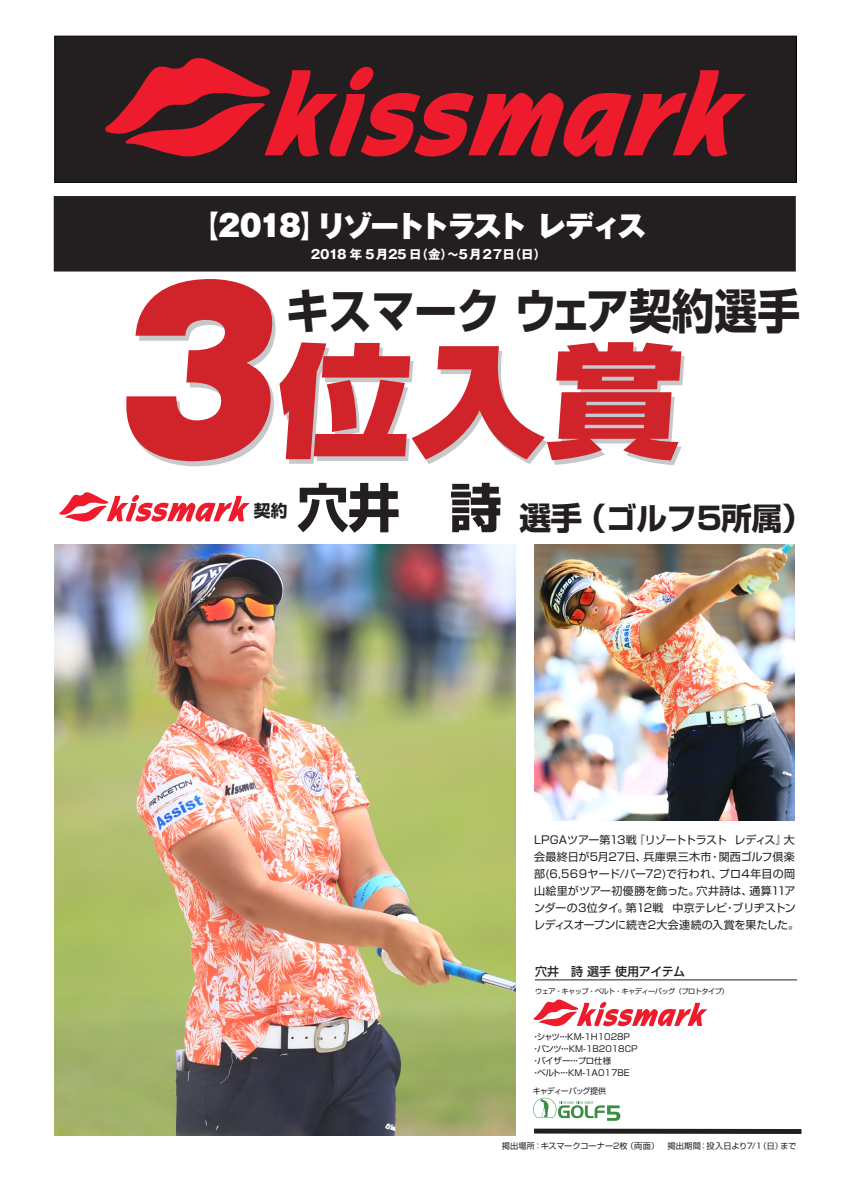
<style>
.page{position:relative;width:842px;height:1191px;background:#fff}
.page>*{position:absolute;margin:0;border:0;box-sizing:border-box;transform-origin:0 0}
.t1{font:900 121.7px "Shin Go Pro";color:#d1232a;scale:1.11 1}
.t2{font:700 47.5px "Shin Go Pro";color:#231f20;scale:.9 1}
.t3{font:700 30.9px "Shin Go Pro";letter-spacing:-.02em;color:#231f20}
.t4{font:900 29px "Gothic MB101 Pro";letter-spacing:-.08em;color:#fff}
.t5{font:700 16.7px "Shin Go Pro";color:#231f20}
.t6{font:700 12.5px "Gothic MB101 Pro";letter-spacing:.01em;color:#fff}
.t7{font:500 12px "Shin Go Pro";letter-spacing:-.02em;color:#231f20}
.t8{font:11px/17px "Shin Go Pro";color:#231f20}
.t9{font:8.5px/12.2px "Shin Go Pro";color:#231f20}
.t10{font:8.2px "Shin Go Pro";letter-spacing:.005em;color:#231f20}
.t11{font:8px "Shin Go Pro";letter-spacing:-.12em;color:#231f20}
.t12{font:7.2px "Shin Go Pro";letter-spacing:-.08em;color:#231f20}
.s1{font-family:"Gothic MB101 Pro";font-size:210.6px}
.s2{font-size:52px}
.s3{font-size:31.8px}
.s4{font-size:8px}
</style>
<div class="page">
<img style="left:55px;top:545px;width:461px;height:590px">
<img style="left:534px;top:545px;width:261px;height:276px">
<svg style="left:534px;top:1128px;width:267px;height:6px;background:#494647"></svg>
<svg style="left:533px;top:1097px;width:87px;height:23px"></svg>
<hr style="left:535px;top:979px;width:262px;height:1px;background:#231f20">
<svg style="left:533px;top:999px;width:174px;height:28px"></svg>
<div style="left:54px;top:36px;width:743px;height:147px;background:#231f20;border:1px solid #000"></div>
<svg style="left:105px;top:58px;width:641px;height:99px"></svg>
<svg style="left:59px;top:492px;width:191px;height:30px"></svg>
<div style="left:54px;top:196px;width:742px;height:75px;background:#231f20"></div>
<h3 class="t4" style="left:190px;top:201px;width:457px">【2018】リゾートトラスト レディス</h3>
<p class="t6" style="left:311px;top:244px;width:237px">2018 年 5月25 日（金）～5月27日（日）</p>
<h1 class="t1" style="left:114px;top:304px;width:523px"><span class="s1">3</span>位入賞</h1>
<h2 class="t2" style="left:286px;top:273px;width:572px">キスマークウェア契約選手</h2>
<h3 class="t5" style="left:254px;top:497px;width:35px">契約</h3>
<h3 class="t3" style="left:297px;top:493px;width:517px"><span class="s2">穴井　詩</span><span class="s3">選手</span>（ゴルフ5所属）</h3>
<p class="t8" style="left:534px;top:830px;width:267px">LPGAツアー第13戦『リゾートトラスト レディス』大会最終日が5月27日、兵庫県三木市・関西ゴルフ倶楽部(6,569ヤード/パー72)で行われ、プロ4年目の岡山絵里がツアー初優勝を飾った。穴井詩は、通算11アンダーの3位タイ。第12戦 中京テレビ・ブリヂストンレディスオープンに続き2大会連続の入賞を果たした。</p>
<p class="t7" style="left:535px;top:962px;width:151px">穴井　詩 選手 使用アイテム</p>
<p class="t12" style="left:535px;top:985px;width:195px">ウェア・キャップ・ベルト・キャディーバッグ（プロトタイプ）</p>
<p class="t9" style="left:532px;top:1029px;width:109px">・シャツ・・・KM-1H1028P　・パンツ・・・KM-1B2018CP・バイザー・・・プロ仕様<br>・ベルト・・・KM-1A017BE</p>
<p class="t11" style="left:533px;top:1084px;width:75px">キャディーバッグ提供</p>
<p class="t10" style="left:502px;top:1139px;width:296px">掲出場所：キスマークコーナー2枚（両面）　掲出期間：投入日より<span class="s4">7/1（日）まで</span></p>
</div>
